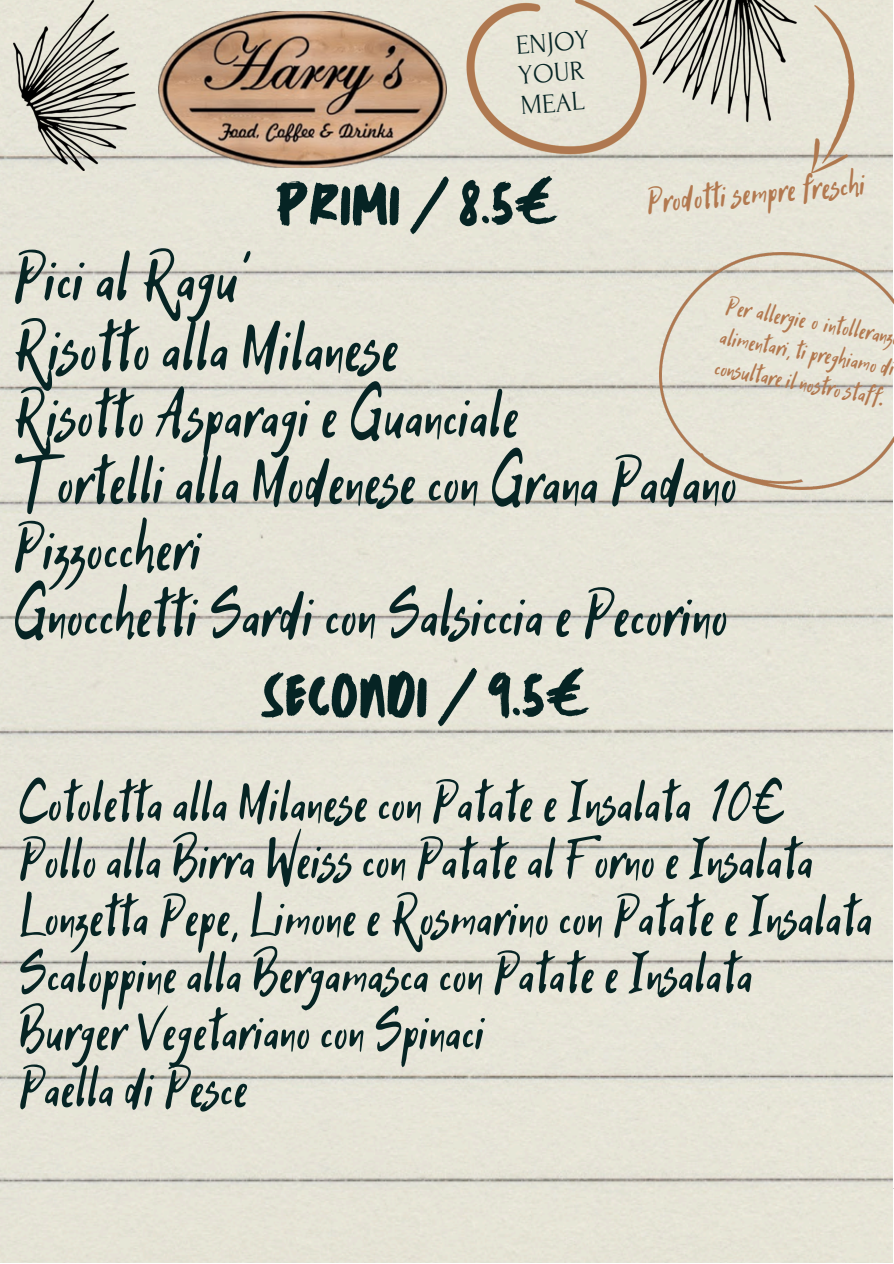
<style>
.page{position:relative;width:894px;height:1264px;background:#fff}
.page>*{position:absolute;margin:0;border:0;box-sizing:border-box;transform-origin:0 0}
.t1{font:71.4px/69.8px "Hitch Hike";color:#062424}
.t2{font:68.4px/66.3px "Hitch Hike";color:#062424}
.t3{font:58.95px/57px "Hitch Hike";color:#062424}
.t4{font:58.2px "TC October Regular";color:#062424}
.t5{font:57.45px "TC October Regular";color:#062424}
.t6{font:36.3px "Hitch Hike";color:#b27950}
.t7{font:27.3px/30.5px "Forum";color:#062424}
.t8{font:26.55px "Hitch Hike";color:#b27950}
</style>
<div class="page">
<div style="left:0;top:0;width:892px;height:1262px;background:#e6e4d7"></div>
<img style="left:13px;top:1px;width:122px;height:170px">
<img style="left:659px;top:252px;width:234px;height:237px">
<img style="left:459px;top:0;width:401px;height:181px">
<img style="left:158px;top:11px;width:288px;height:156px">
<h1 class="t7" style="left:515px;top:30px;width:75px;rotate:-4deg">ENJOY<br>YOUR<br>MEAL</h1>
<h4 class="t5" style="left:274px;top:160px;width:285px">PRIMI / 8.5€</h4>
<p class="t6" style="left:644px;top:180px;width:221px;rotate:-5deg">Prodotti sempre freschi</p>
<h2 class="t1" style="left:13px;top:249px;width:387px">Pici al Ragu’<br>Risotto alla Milanese</h2>
<h5 class="t8" style="left:728px;top:290px;width:172px;rotate:10deg">Per allergie o intolleranz</h5>
<h5 class="t8" style="left:717px;top:351px;width:173px;rotate:10deg">consultare il nostro staff.</h5>
<h5 class="t8" style="left:723px;top:320px;width:178px;rotate:10deg">alimentari, ti preghiamo di</h5>
<h2 class="t2" style="left:13px;top:387px;width:725px">Risotto Asparagi e Guanciale<br>Tortelli alla Modenese con Grana Padano<br>Pizzoccheri<br>Gnocchetti Sardi con Salsiccia e Pecorino</h2>
<h2 class="t4" style="left:260px;top:651px;width:332px">SECONDI / 9.5€</h2>
<p class="t3" style="left:18px;top:778px;width:855px">Cotoletta alla Milanese con Patate e Insalata 10€ Pollo alla Birra Weiss con Patate al Forno e Insalata Lonzetta Pepe, Limone e Rosmarino con Patate e Insalata Scaloppine alla Bergamasca con Patate e Insalata Burger Vegetariano con Spinaci<br>Paella di Pesce</p>
</div>
